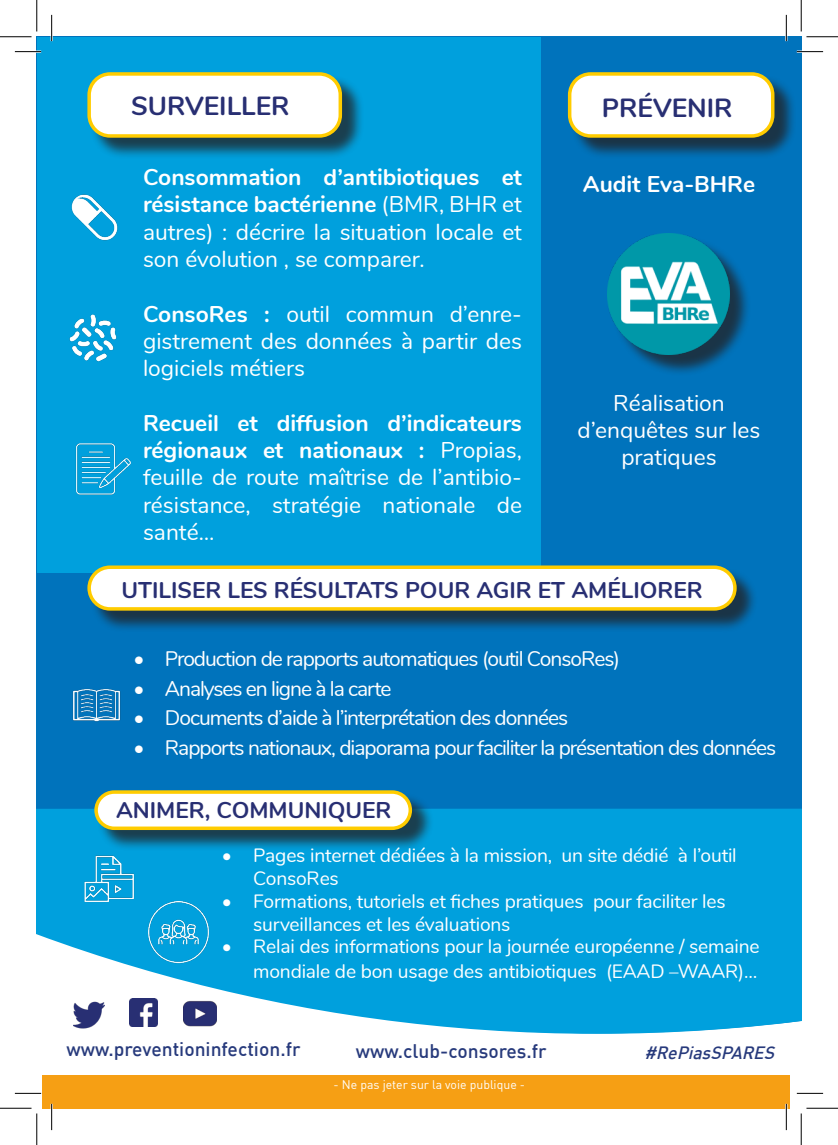
<style>
.page{position:relative;width:838px;height:1145px;background:#fff}
.page>*{position:absolute;margin:0;border:0;box-sizing:border-box;transform-origin:0 0}
.t1{font:700 26.25px "Nunito";color:#282f73}
.t2{font:22.75px/27.3px "Nunito";color:#fff;text-align:justify}
.t3{font:700 22.75px "Nunito";color:#282f73}
.t4{font:700 22.75px "Nunito";color:#fff}
.t5{font:21px "Nunito";letter-spacing:-.05em;color:#fff}
.t6{font:19.25px/22.8px "Nunito";letter-spacing:-.01em;color:#fff}
.t7{font:500 19.25px "DIN";color:#273a7c}
.t8{font:italic 500 17.5px "DIN";color:#273a7c}
.t9{font:12.25px "DIN";color:#fff}
.s1{font-weight:700}
</style>
<div class="page">
<div style="left:42px;top:1075px;width:747px;height:33px;background:#f69f14"></div>
<div style="left:37px;top:37px;width:764px;height:772px;background:#0073bc"></div>
<svg style="left:37px;top:809px;width:764px;height:225px;background:#1ea9df"></svg>
<div style="left:37px;top:37px;width:503px;height:535px;background:#00a0dd"></div>
<div style="left:90px;top:75px;width:273px;height:84px;background:#231f20;opacity:.75"></div>
<div style="left:89px;top:74px;width:251px;height:62px;background:#fff;border-radius:21px"></div>
<div style="left:87px;top:72px;width:255px;height:66px;border:4px solid #fc0;border-radius:21px"></div>
<div style="left:570px;top:75px;width:226px;height:84px;background:#231f20;opacity:.75"></div>
<div style="left:569px;top:74px;width:203px;height:62px;background:#fff;border-radius:21px"></div>
<div style="left:568px;top:72px;width:206px;height:66px;border:4px solid #fc0;border-radius:21px"></div>
<div style="left:91px;top:568px;width:667px;height:64px;background:#231f20;opacity:.75"></div>
<div style="left:89px;top:567px;width:645px;height:42px;background:#fff;border-radius:21px"></div>
<div style="left:87px;top:565px;width:649px;height:46px;border:4px solid #fc0;border-radius:21px"></div>
<div style="left:98px;top:793px;width:335px;height:59px;background:#231f20;opacity:.75"></div>
<div style="left:96px;top:792px;width:314px;height:36px;background:#fff;border-radius:18px"></div>
<div style="left:94px;top:790px;width:318px;height:40px;border:4px solid #fc0;border-radius:18px"></div>
<img style="left:66px;top:679px;width:61px;height:48px">
<img style="left:143px;top:902px;width:71px;height:61px">
<img style="left:74px;top:849px;width:70px;height:58px">
<img style="left:71px;top:194px;width:47px;height:47px">
<img style="left:69px;top:314px;width:48px;height:48px">
<img style="left:75px;top:443px;width:56px;height:52px">
<div style="left:610px;top:236px;width:141px;height:140px;background:#231f20;opacity:.75"></div>
<img style="left:607px;top:233px;width:122px;height:122px">
<hr style="left:15px;top:51px;width:26px;height:2px;background:#fff">
<hr style="left:796px;top:51px;width:27px;height:2px;background:#fff">
<hr style="left:51px;top:15px;width:2px;height:26px;background:#fff">
<hr style="left:51px;top:1104px;width:2px;height:26px;background:#fff">
<hr style="left:785px;top:15px;width:2px;height:26px;background:#fff">
<hr style="left:785px;top:1104px;width:2px;height:26px;background:#fff">
<svg style="left:15px;top:51px;width:26px;height:1px"></svg>
<svg style="left:796px;top:51px;width:27px;height:1px"></svg>
<svg style="left:15px;top:1093px;width:26px;height:1px"></svg>
<svg style="left:796px;top:1093px;width:27px;height:1px"></svg>
<svg style="left:51px;top:15px;width:1px;height:26px"></svg>
<svg style="left:51px;top:1104px;width:1px;height:26px"></svg>
<svg style="left:786px;top:15px;width:1px;height:26px"></svg>
<svg style="left:786px;top:1104px;width:1px;height:26px"></svg>
<hr style="left:0;top:36px;width:32px;height:1px;background:#000">
<hr style="left:806px;top:36px;width:31px;height:1px;background:#000">
<hr style="left:0;top:1108px;width:32px;height:1px;background:#000">
<hr style="left:806px;top:1108px;width:31px;height:1px;background:#000">
<hr style="left:36px;top:0;width:1px;height:31px;background:#000">
<hr style="left:36px;top:1113px;width:1px;height:32px;background:#000">
<hr style="left:800px;top:0;width:1px;height:31px;background:#000">
<hr style="left:800px;top:1113px;width:1px;height:32px;background:#000">
<p class="t1" style="left:131px;top:87px;width:160px">SURVEILLER</p>
<p class="t1" style="left:602px;top:88px;width:132px">PRÉVENIR</p>
<p class="t2" style="left:143px;top:162px;width:380px"><span class="s1">Consommation d’antibiotiques et résistance bactérienne</span> (BMR, BHR et autres) : décrire la situation locale et son évolution , se comparer.</p>
<p class="t2" style="left:143px;top:299px;width:380px"><span class="s1">ConsoRes :</span> outil commun d’enre&shy;gistrement des données à partir des logiciels métiers</p>
<p class="t2" style="left:143px;top:408px;width:380px"><span class="s1">Recueil et diffusion d’indicateurs régionaux et nationaux :</span> Propias, feuille de route maîtrise de l’antibio&shy;résistance, stratégie nationale de santé…</p>
<p class="t4" style="left:582px;top:168px;width:174px">Audit Eva-BHRe</p>
<p class="t2" style="left:577px;top:388px;width:184px;text-align:center">Réalisation d’enquêtes sur les pratiques</p>
<p class="t3" style="left:121px;top:573px;width:582px">UTILISER LES RÉSULTATS POUR AGIR ET AMÉLIORER</p>
<p class="t5" style="left:133px;top:643px;width:488px">• Production de rapports automatiques (outil ConsoRes)</p>
<p class="t5" style="left:133px;top:673px;width:260px">• Analyses en ligne à la carte</p>
<p class="t5" style="left:133px;top:703px;width:436px">• Documents d’aide à l’interprétation des données</p>
<p class="t5" style="left:133px;top:732px;width:644px">• Rapports nationaux, diaporama pour faciliter la présentation des données</p>
<p class="t3" style="left:116px;top:794px;width:277px">ANIMER, COMMUNIQUER</p>
<p class="t6" style="left:253px;top:843px;width:485px;text-indent:-32px">• Pages internet dédiées à la mission, un site dédié à l’outil<br>ConsoRes</p>
<p class="t6" style="left:253px;top:889px;width:474px;text-indent:-32px">• Formations, tutoriels et fiches pratiques pour faciliter les surveillances et les évaluations</p>
<p class="t6" style="left:222px;top:933px;width:539px;line-height:24.5px;text-align:right">• Relai des informations pour la journée européenne / semaine mondiale de bon usage des antibiotiques (EAAD –WAAR)…</p>
<p class="t7" style="left:66px;top:1037px;width:235px">www.preventioninfection.fr</p>
<p class="t7" style="left:356px;top:1039px;width:192px">www.club-consores.fr</p>
<p class="t9" style="left:333px;top:1076px;width:193px">- Ne pas jeter sur la voie publique -</p>
<p class="t8" style="left:644px;top:1041px;width:136px">#RePiasSPARES</p>
</div>
